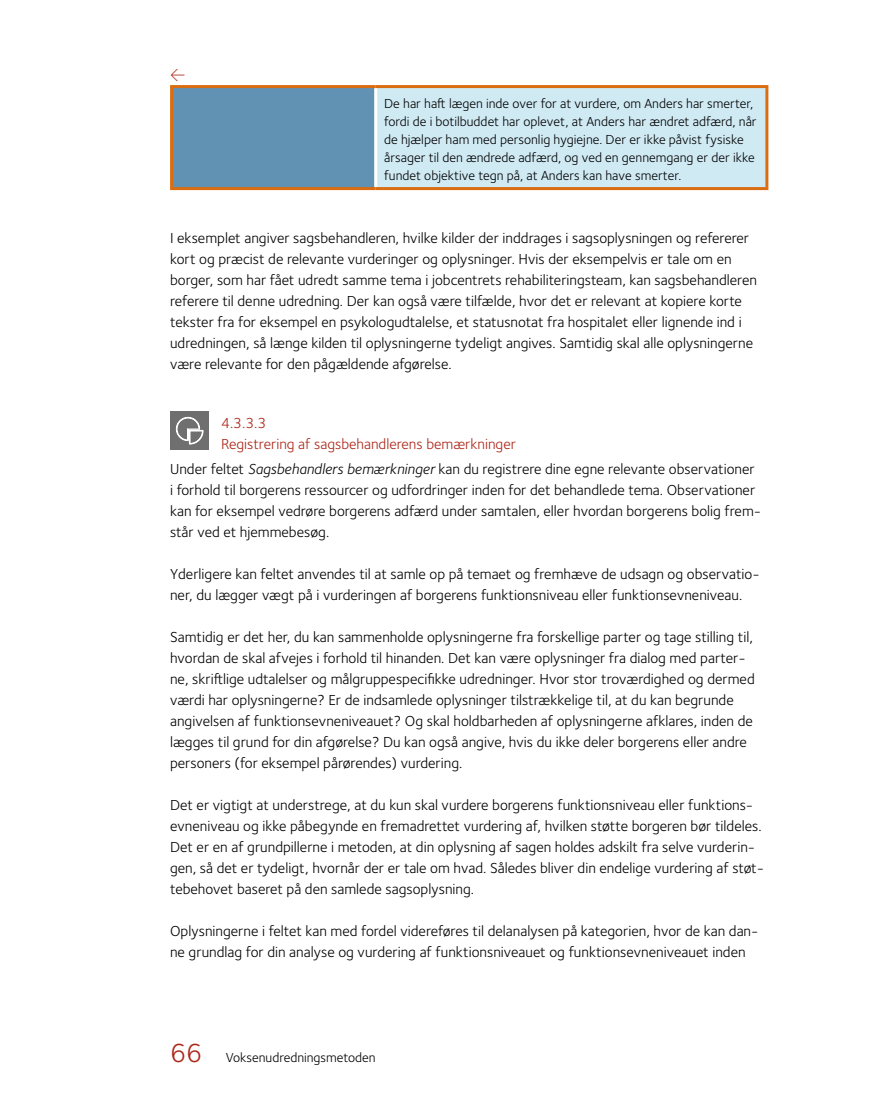
<style>
.page{position:relative;width:893px;height:1106px;background:#fff}
.page>*{position:absolute;margin:0;border:0;box-sizing:border-box;transform-origin:0 0}
.Normal{font:15px/21px "Foundry Sterling";color:#000}
.H4_H4{font:15px/21px "Foundry Sterling";color:#aa2517}
.Tabel_Tabel{font:13.5px/18px "Foundry Sterling";color:#000}
.s1{font-style:italic}
.s2{font-size:27px;color:#aa2517}
</style>
<div class="page">
<div style="left:172px;top:87px;width:204px;height:102px;background:#6192b3"></div>
<div style="left:376px;top:87px;width:391px;height:102px;background:#d0eaf4"></div>
<hr style="left:374px;top:88px;width:3px;height:99px;background:#fff">
<hr style="left:170px;top:85px;width:206px;height:3px;background:#da6c11">
<hr style="left:170px;top:88px;width:3px;height:99px;background:#da6c11">
<hr style="left:376px;top:85px;width:392px;height:3px;background:#da6c11">
<hr style="left:765px;top:88px;width:3px;height:99px;background:#da6c11">
<hr style="left:170px;top:187px;width:206px;height:3px;background:#da6c11">
<hr style="left:376px;top:187px;width:392px;height:3px;background:#da6c11">
<div style="left:170px;top:411px;width:38px;height:38px;background:#706f6f"></div>
<svg style="left:176px;top:417px;width:27px;height:27px"></svg>
<p class="Tabel_Tabel" style="left:384px;top:95px;width:374px">De har haft lægen inde over for at vurdere, om Anders har smerter, fordi de i botilbuddet har oplevet, at Anders har ændret adfærd, når de hjælper ham med personlig hygiejne. Der er ikke påvist fysiske årsager til den ændrede adfærd, og ved en gennemgang er der ikke fundet objektive tegn på, at Anders kan have smerter.</p>
<p class="Normal" style="left:170px;top:228px;width:588px">I eksemplet angiver sagsbehandleren, hvilke kilder der inddrages i sagsoplysningen og refererer kort og præcist de relevante vurderinger og oplysninger. Hvis der eksempelvis er tale om en borger, som har fået udredt samme tema i jobcentrets rehabiliteringsteam, kan sagsbehandleren referere til denne udredning. Der kan også være tilfælde, hvor det er relevant at kopiere korte tekster fra for eksempel en psykologudtalelse, et statusnotat fra hospitalet eller lignende ind i udredningen, så længe kilden til oplysningerne tydeligt angives. Samtidig skal alle oplysningerne være relevante for den pågældende afgørelse.</p>
<h4 class="H4_H4" style="left:221px;top:412px;width:296px">4.3.3.3<br>Registrering af sagsbehandlerens bemærkninger</h4>
<p class="Normal" style="left:170px;top:459px;width:593px">Under feltet <span class="s1">Sagsbehandlers bemærkninger</span> kan du registrere dine egne relevante observationer i forhold til borgerens ressourcer og udfordringer inden for det behandlede tema. Observationer kan for eksempel vedrøre borgerens adfærd under samtalen, eller hvordan borgerens bolig frem&shy;står ved et hjemmebesøg.</p>
<p class="Normal" style="left:170px;top:564px;width:591px">Yderligere kan feltet anvendes til at samle op på temaet og fremhæve de udsagn og observatio&shy;ner, du lægger vægt på i vurderingen af borgerens funktionsniveau eller funktionsevneniveau.</p>
<p class="Normal" style="left:170px;top:627px;width:586px">Samtidig er det her, du kan sammenholde oplysningerne fra forskellige parter og tage stilling til, hvordan de skal afvejes i forhold til hinanden. Det kan være oplysninger fra dialog med parter&shy;ne, skriftlige udtalelser og målgruppespecifikke udredninger. Hvor stor troværdighed og dermed værdi har oplysningerne? Er de indsamlede oplysninger tilstrækkelige til, at du kan begrunde angivelsen af funktionsevneniveauet? Og skal holdbarheden af oplysningerne afklares, inden de lægges til grund for din afgørelse? Du kan også angive, hvis du ikke deler borgerens eller andre personers (for eksempel pårørendes) vurdering.</p>
<p class="Normal" style="left:170px;top:795px;width:596px">Det er vigtigt at understrege, at du kun skal vurdere borgerens funktionsniveau eller funktions&shy;evneniveau og ikke påbegynde en fremadrettet vurdering af, hvilken støtte borgeren bør tildeles.<br>Det er en af grundpillerne i metoden, at din oplysning af sagen holdes adskilt fra selve vurderin&shy;gen, så det er tydeligt, hvornår der er tale om hvad. Således bliver din endelige vurdering af støt&shy;tebehovet baseret på den samlede sagsoplysning.</p>
<p class="Normal" style="left:170px;top:921px;width:590px">Oplysningerne i feltet kan med fordel videreføres til delanalysen på kategorien, hvor de kan dan&shy;ne grundlag for din analyse og vurdering af funktionsniveauet og funktionsevneniveauet inden</p>
<p class="Tabel_Tabel" style="left:170px;top:1049px;width:207px"><span class="s2">66</span> Voksenudredningsmetoden</p>
</div>
